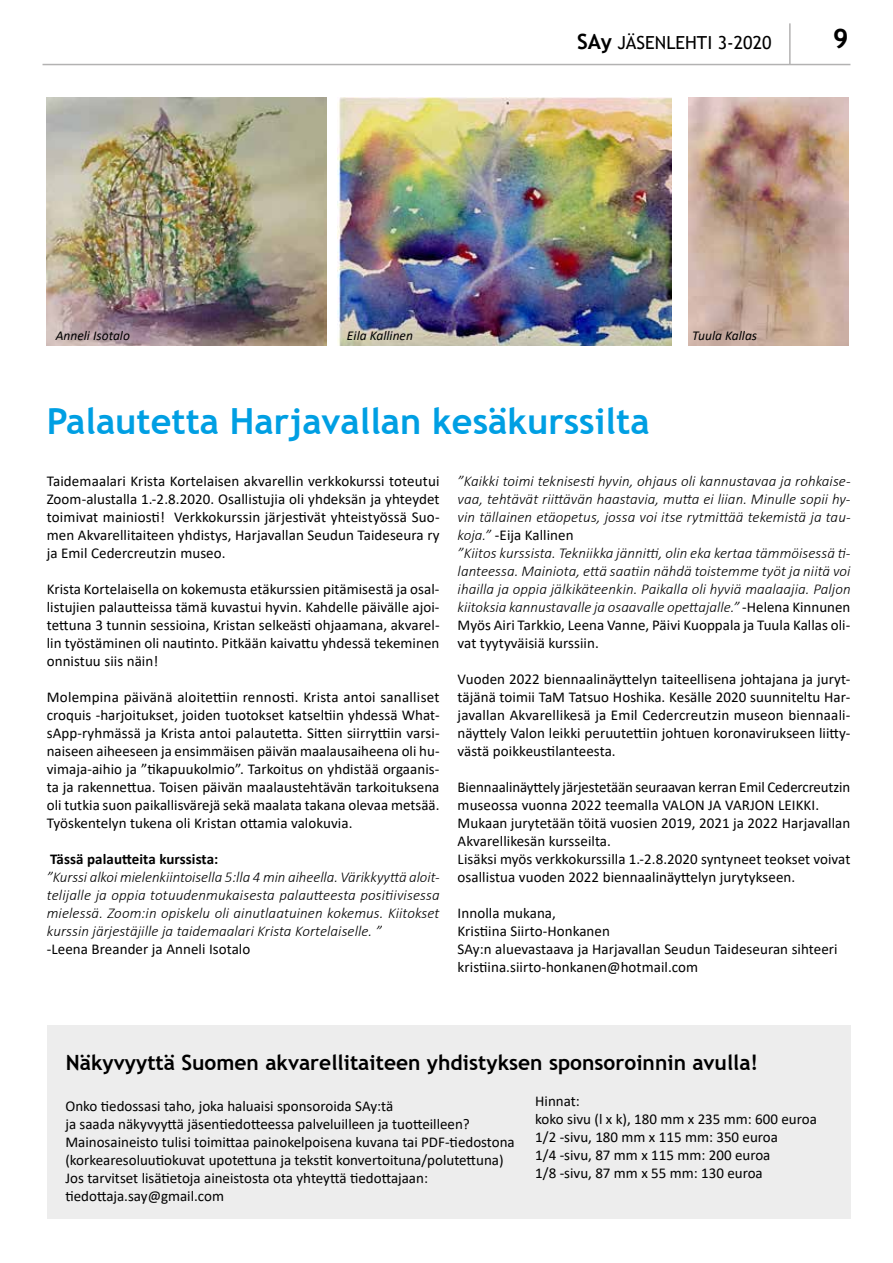
<style>
.page{position:relative;width:893px;height:1263px;background:#fff}
.page>*{position:absolute;margin:0;border:0;box-sizing:border-box;transform-origin:0 0}
.t1{font:700 36px "Trebuchet MS";color:#009fe3}
.t2{font:700 27px "Trebuchet MS";color:#000}
.t3{font:700 21px "Trebuchet MS";color:#000}
.t4{font:18px "Trebuchet MS";color:#000}
.t5{font:15px/18px "Calibri";color:#000;text-align:justify}
.t6{font:italic 300 15px/18px "Calibri";letter-spacing:.005em;color:#000;text-align:justify}
.t7{font:700 15px "Calibri";letter-spacing:.005em;color:#000}
.t8{font:italic 13.5px "Calibri";color:#000}
.s1{font-weight:700;font-size:21px}
.s2{font-weight:400;font-style:normal}
</style>
<div class="page">
<div style="left:47px;top:1025px;width:803px;height:193px;background:#ededed"></div>
<img style="left:47px;top:98px;width:279px;height:248px">
<img style="left:338px;top:98px;width:334px;height:248px">
<img style="left:688px;top:98px;width:161px;height:248px">
<hr style="left:43px;top:64px;width:807px;height:1px;background:#b3b2b2">
<hr style="left:789px;top:23px;width:2px;height:41px;background:#b3b2b2">
<p class="t4" style="left:577px;top:31px;width:196px"><span class="s1">SAy</span> JÄSENLEHTI 3-2020</p>
<h2 class="t2" style="left:833px;top:22px;width:17px">9</h2>
<p class="t8" style="left:56px;top:326px;width:76px">Anneli Isotalo</p>
<p class="t8" style="left:347px;top:326px;width:68px">Eila Kallinen</p>
<p class="t8" style="left:692px;top:326px;width:66px">Tuula Kallas</p>
<h1 class="t1" style="left:47px;top:398px;width:604px">Palautetta Harjavallan kesäkurssilta</h1>
<p class="t5" style="left:47px;top:472px;width:394px">Taidemaalari Krista Kortelaisen akvarellin verkkokurssi toteutui Zoom-alustalla 1.-2.8.2020. Osallistujia oli yhdeksän ja yhteydet toimivat mainiosti! Verkkokurssin järjestivät yhteistyössä Suo&shy;men Akvarellitaiteen yhdistys, Harjavallan Seudun Taideseura ry ja Emil Cedercreutzin museo.</p>
<p class="t5" style="left:47px;top:580px;width:394px">Krista Kortelaisella on kokemusta etäkurssien pitämisestä ja osal&shy;listujien palautteissa tämä kuvastui hyvin. Kahdelle päivälle ajoi&shy;tettuna 3 tunnin sessioina, Kristan selkeästi ohjaamana, akvarel&shy;lin työstäminen oli nautinto. Pitkään kaivattu yhdessä tekeminen onnistuu siis näin!</p>
<p class="t5" style="left:47px;top:688px;width:394px">Molempina päivänä aloitettiin rennosti. Krista antoi sanalliset croquis -harjoitukset, joiden tuotokset katseltiin yhdessä What&shy;sApp-ryhmässä ja Krista antoi palautetta. Sitten siirryttiin varsi&shy;naiseen aiheeseen ja ensimmäisen päivän maalausaiheena oli hu&shy;vimaja-aihio ja ”tikapuukolmio”. Tarkoitus on yhdistää orgaanis&shy;ta ja rakennettua. Toisen päivän maalaustehtävän tarkoituksena oli tutkia suon paikallisvärejä sekä maalata takana olevaa metsää.<br>Työskentelyn tukena oli Kristan ottamia valokuvia.</p>
<p class="t7" style="left:50px;top:848px;width:170px">Tässä palautteita kurssista:</p>
<p class="t6" style="left:47px;top:868px;width:394px">”Kurssi alkoi mielenkiintoisella 5:lla 4 min aiheella. Värikkyyttä aloit&shy;telijalle ja oppia totuudenmukaisesta palautteesta positiivisessa mielessä. Zoom:in opiskelu oli ainutlaatuinen kokemus. Kiitokset kurssin järjestäjille ja taidemaalari Krista Kortelaiselle. ”</p>
<p class="t5" style="left:47px;top:940px;width:205px">-Leena Breander ja Anneli Isotalo</p>
<p class="t6" style="left:458px;top:472px;width:394px;text-align:left">”Kaikki toimi teknisesti hyvin, ohjaus oli kannustavaa ja rohkaise&shy;vaa, tehtävät riittävän haastavia, mutta ei liian. Minulle sopii hy&shy;vin tällainen etäopetus, jossa voi itse rytmittää tekemistä ja tau&shy;koja.” <span class="s2">-Eija Kallinen<br></span>”Kiitos kurssista. Tekniikka jännitti, olin eka kertaa tämmöisessä ti&shy;lanteessa. Mainiota, että saatiin nähdä toistemme työt ja niitä voi ihailla ja oppia jälkikäteenkin. Paikalla oli hyviä maalaajia. Paljon kiitoksia kannustavalle ja osaavalle opettajalle.” <span class="s2">-Helena Kinnunen Myös Airi Tarkkio, Leena Vanne, Päivi Kuoppala ja Tuula Kallas oli&shy;vat tyytyväisiä kurssiin.</span></p>
<p class="t5" style="left:458px;top:670px;width:394px">Vuoden 2022 biennaalinäyttelyn taiteellisena johtajana ja juryt&shy;täjänä toimii TaM Tatsuo Hoshika. Kesälle 2020 suunniteltu Har&shy;javallan Akvarellikesä ja Emil Cedercreutzin museon biennaali&shy;näyttely Valon leikki peruutettiin johtuen koronavirukseen liitty&shy;västä poikkeustilanteesta.</p>
<p class="t5" style="left:458px;top:778px;width:394px;text-align:left">Biennaalinäyttely järjestetään seuraavan kerran Emil Cedercreutzin museossa vuonna 2022 teemalla VALON JA VARJON LEIKKI.<br>Mukaan jurytetään töitä vuosien 2019, 2021 ja 2022 Harjavallan Akvarellikesän kursseilta.<br>Lisäksi myös verkkokurssilla 1.-2.8.2020 syntyneet teokset voivat osallistua vuoden 2022 biennaalinäyttelyn jurytykseen.</p>
<p class="t5" style="left:458px;top:904px;width:382px;text-align:left">Innolla mukana,<br>Kristiina Siirto-Honkanen<br>SAy:n aluevastaava ja Harjavallan Seudun Taideseuran sihteeri kristiina.siirto-honkanen@hotmail.com</p>
<h3 class="t3" style="left:66px;top:1049px;width:694px">Näkyvyyttä Suomen akvarellitaiteen yhdistyksen sponsoroinnin avulla!</h3>
<p class="t5" style="left:65px;top:1096px;width:451px;text-align:left">Onko tiedossasi taho, joka haluaisi sponsoroida SAy:tä<br>ja saada näkyvyyttä jäsentiedotteessa palveluilleen ja tuotteilleen?<br>Mainosaineisto tulisi toimittaa painokelpoisena kuvana tai PDF-tiedostona (korkearesoluutiokuvat upotettuna ja tekstit konvertoituna/polutettuna)<br>Jos tarvitset lisätietoja aineistosta ota yhteyttä tiedottajaan: tiedottaja.say@gmail.com</p>
<p class="t5" style="left:535px;top:1092px;width:283px;text-align:left">Hinnat:<br>koko sivu (l x k), 180 mm x 235 mm: 600 euroa<br>1/2 -sivu, 180 mm x 115 mm: 350 euroa<br>1/4 -sivu, 87 mm x 115 mm: 200 euroa<br>1/8 -sivu, 87 mm x 55 mm: 130 euroa</p>
</div>
